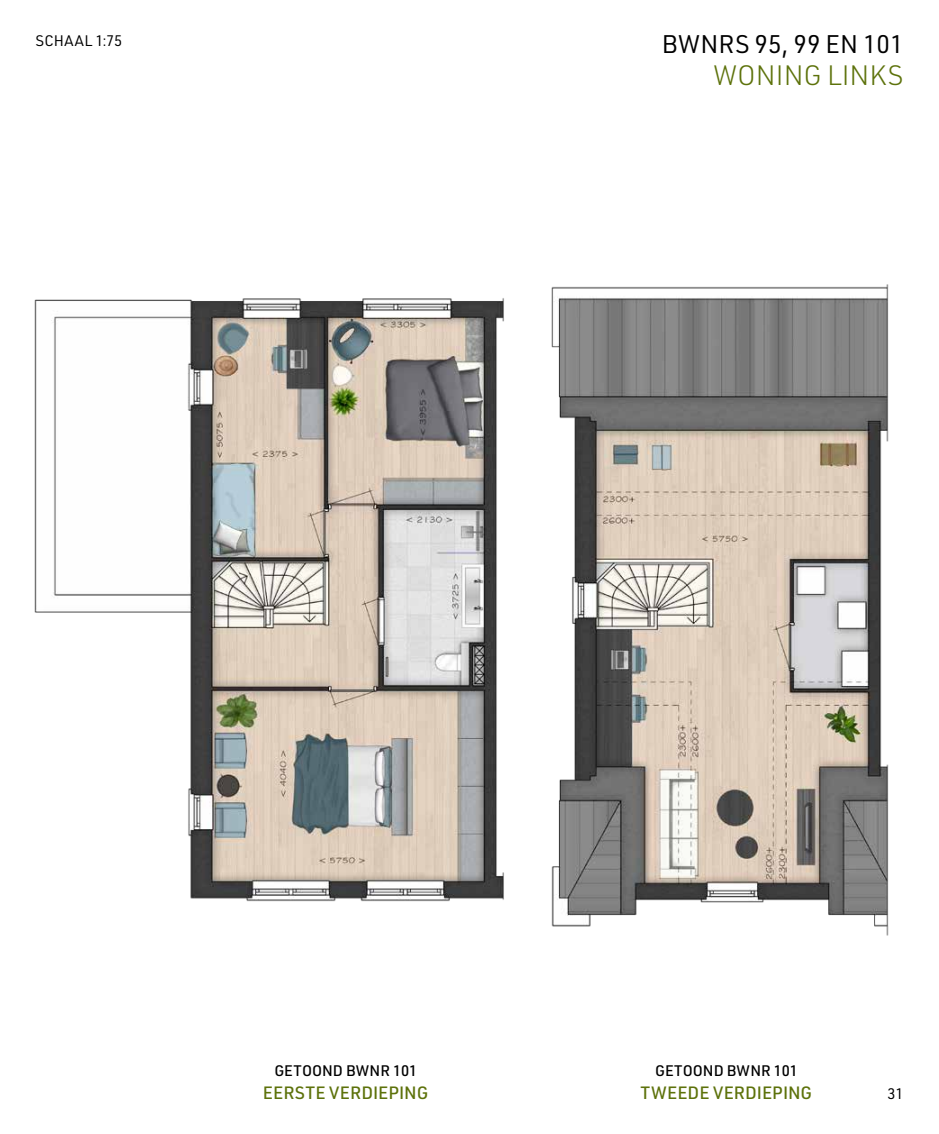
<style>
.page{position:relative;width:939px;height:1134px;background:#fff}
.page>*{position:absolute;margin:0;border:0;box-sizing:border-box;transform-origin:0 0}
.t1{font:300 27.5px "URWDIN";color:#5d720b}
.t2{font:25px "URWDIN";color:#000}
.t3{font:500 17.5px "URWDIN";letter-spacing:.005em;color:#5d720b}
.t4{font:500 15px "URWDIN";color:#000}
.t5{font:15px "URWDIN";letter-spacing:.02em;color:#000}
</style>
<div class="page">
<img style="left:34px;top:298px;width:470px;height:604px">
<img style="left:551px;top:284px;width:338px;height:652px">
<p class="t5" style="left:35px;top:31px;width:88px">SCHAAL 1:75</p>
<h2 class="t2" style="left:662px;top:28px;width:243px">BWNRS 95, 99 EN 101</h2>
<h1 class="t1" style="left:714px;top:57px;width:192px">WONING LINKS</h1>
<p class="t4" style="left:274px;top:1060px;width:144px">GETOOND BWNR 101</p>
<p class="t4" style="left:655px;top:1060px;width:144px">GETOOND BWNR 101</p>
<p class="t3" style="left:263px;top:1080px;width:167px">EERSTE VERDIEPING</p>
<p class="t3" style="left:641px;top:1080px;width:173px">TWEEDE VERDIEPING</p>
<p class="t5" style="left:887px;top:1083px;width:18px">31</p>
</div>
